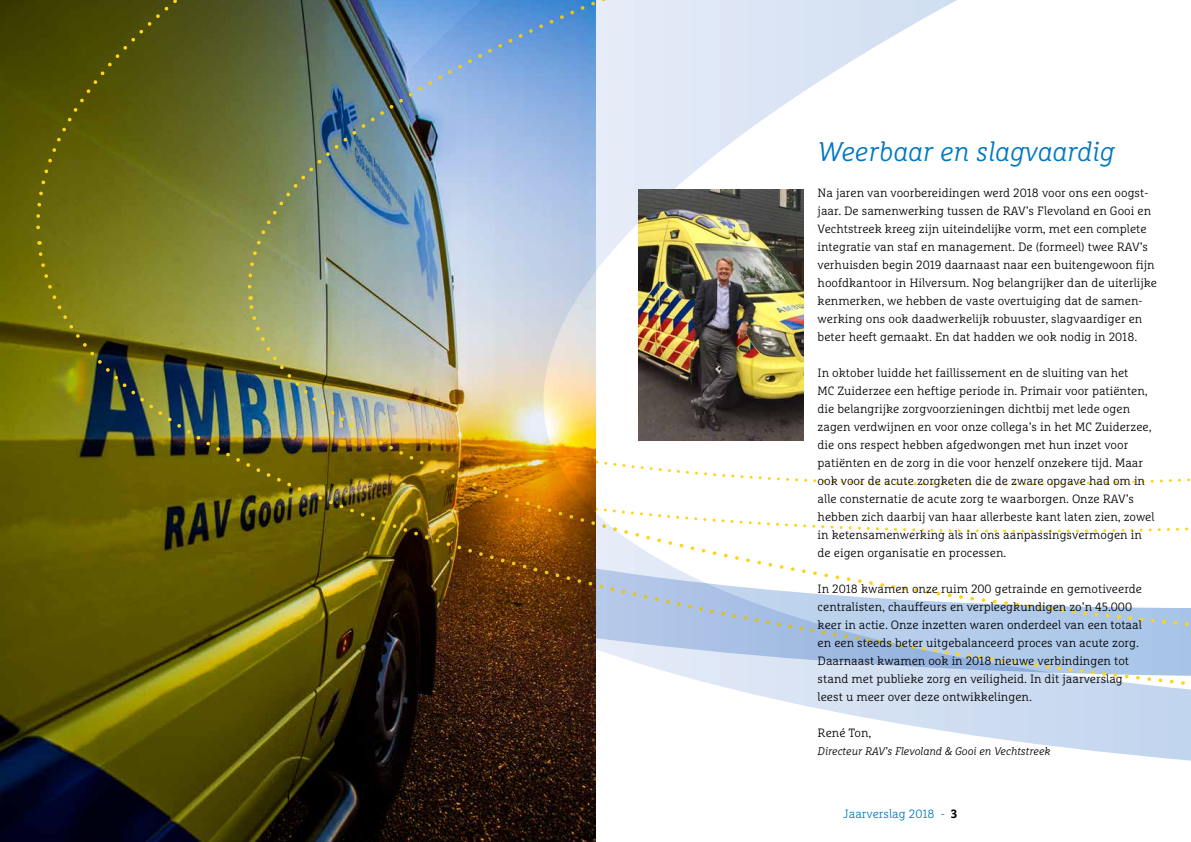
<style>
.page{position:relative;width:1191px;height:842px;background:#fff}
.page>*{position:absolute;margin:0;border:0;box-sizing:border-box;transform-origin:0 0}
.t1{font:italic 300 27px "Marselis Slab OT";color:#0079c1}
.t2{font:300 12px/18px "Marselis Slab OT";color:#000}
.t3{font:300 12px "Marselis Slab OT";color:#0079c1}
.t4{font:italic 300 11px "Marselis Slab OT";color:#000}
.s1{font-weight:700;color:#000}
</style>
<div class="page">
<img style="left:0;top:0;width:246px;height:842px">
<img style="left:36px;top:250px;width:560px;height:592px">
<img style="left:247px;top:299px;width:20px;height:433px">
<svg style="left:26px;top:0;width:241px;height:241px;background:#5e6117"></svg>
<img style="left:267px;top:0;width:924px;height:786px">
<img style="left:638px;top:190px;width:165px;height:250px">
<h1 class="t1" style="left:817px;top:135px;width:298px">Weerbaar en slagvaardig</h1>
<p class="t2" style="left:817px;top:184px;width:341px">Na jaren van voorbereidingen werd 2018 voor ons een oogst&shy;jaar. De samenwerking tussen de RAV’s Flevoland en Gooi en Vechtstreek kreeg zijn uiteindelijke vorm, met een complete integratie van staf en management. De (formeel) twee RAV’s verhuisden begin 2019 daarnaast naar een buitengewoon fijn hoofdkantoor in Hilversum. Nog belangrijker dan de uiterlijke kenmerken, we hebben de vaste overtuiging dat de samen&shy;werking ons ook daadwerkelijk robuuster, slagvaardiger en beter heeft gemaakt. En dat hadden we ook nodig in 2018.</p>
<p class="t2" style="left:817px;top:364px;width:338px">In oktober luidde het faillissement en de sluiting van het<br>MC Zuiderzee een heftige periode in. Primair voor patiënten, die belangrijke zorgvoorzieningen dichtbij met lede ogen zagen verdwijnen en voor onze collega’s in het MC Zuiderzee, die ons respect hebben afgedwongen met hun inzet voor patiënten en de zorg in die voor henzelf onzekere tijd. Maar ook voor de acute zorgketen die de zware opgave had om in alle consternatie de acute zorg te waarborgen. Onze RAV’s hebben zich daarbij van haar allerbeste kant laten zien, zowel in ketensamenwerking als in ons aanpassingsvermogen in de eigen organisatie en processen.</p>
<p class="t2" style="left:817px;top:580px;width:326px">In 2018 kwamen onze ruim 200 getrainde en gemotiveerde centralisten, chauffeurs en verpleegkundigen zo’n 45.000 keer in actie. Onze inzetten waren onderdeel van een totaal en een steeds beter uitgebalanceerd proces van acute zorg.<br>Daarnaast kwamen ook in 2018 nieuwe verbindingen tot stand met publieke zorg en veiligheid. In dit jaarverslag leest u meer over deze ontwikkelingen.</p>
<p class="t2" style="left:817px;top:724px;width:55px">René Ton,</p>
<p class="t4" style="left:817px;top:745px;width:234px">Directeur RAV’s Flevoland &amp; Gooi en Vechtstreek</p>
<p class="t3" style="left:843px;top:807px;width:116px">Jaarverslag 2018 - <span class="s1">3</span></p>
</div>
